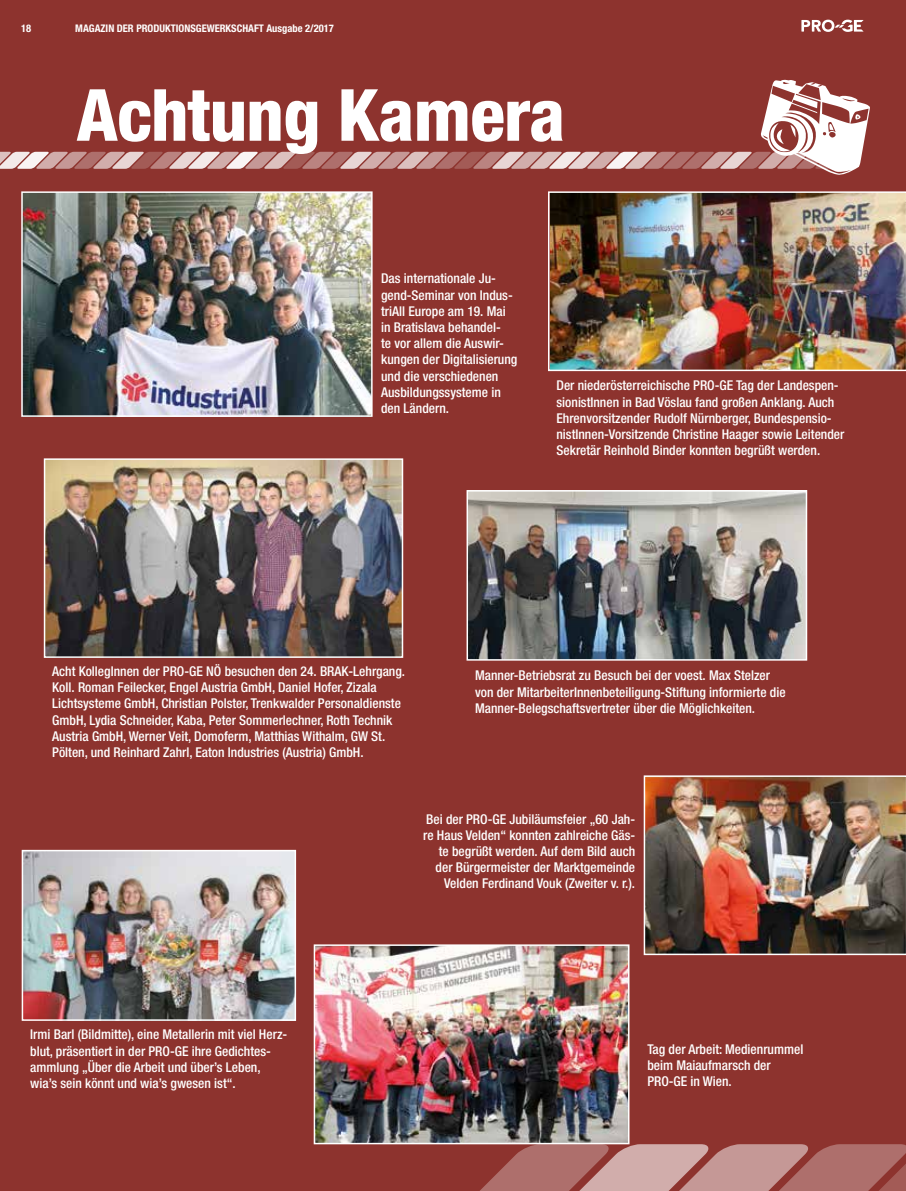
<style>
.page{position:relative;width:906px;height:1191px;background:#8d332e}
.page>*{position:absolute;margin:0;border:0;box-sizing:border-box;transform-origin:0 0}
.t1{font:800 condensed 72px "Helvetica Neue LT Std";letter-spacing:-.01em;color:#fff}
.t2{font:500 condensed 13.5px/16.2px "Helvetica Neue LT Std";color:#fff}
.t3{font:700 condensed 10.5px "Helvetica Neue LT Std";color:#fff}
</style>
<div class="page">
<svg style="left:368px;top:1144px;width:538px;height:47px"></svg>
<svg style="left:0;top:80px;width:870px;height:95px"></svg>
<img style="left:24px;top:194px;width:345px;height:220px">
<div style="left:21px;top:191px;width:351px;height:226px;border:2px solid #fff"></div>
<img style="left:25px;top:853px;width:268px;height:164px">
<div style="left:22px;top:850px;width:274px;height:170px;border:2px solid #fff"></div>
<img style="left:548px;top:191px;width:358px;height:180px">
<img style="left:643px;top:775px;width:263px;height:180px">
<img style="left:317px;top:947px;width:309px;height:194px">
<div style="left:314px;top:944px;width:315px;height:200px;border:2px solid #fff"></div>
<svg style="left:801px;top:20px;width:62px;height:12px"></svg>
<img style="left:47px;top:461px;width:353px;height:194px">
<div style="left:44px;top:458px;width:359px;height:200px;border:2px solid #fff"></div>
<img style="left:469px;top:493px;width:335px;height:164px">
<div style="left:466px;top:490px;width:341px;height:170px;border:2px solid #fff"></div>
<p class="t3" style="left:21px;top:22px;width:12px">18</p>
<p class="t3" style="left:75px;top:22px;width:260px">MAGAZIN DER PRODUKTIONSGEWERKSCHAFT Ausgabe 2/2017</p>
<h1 class="t1" style="left:77px;top:70px;width:490px">Achtung Kamera</h1>
<p class="t2" style="left:381px;top:270px;width:138px">Das internationale Ju&shy;gend-Seminar von Indus&shy;triAll Europe am 19. Mai in Bratislava behandel-<br>te vor allem die Auswir&shy;kungen der Digitalisierung und die verschiedenen<br>Ausbildungssysteme in den Ländern.</p>
<p class="t2" style="left:556px;top:377px;width:289px">Der niederösterreichische PRO-GE Tag der Landespen&shy;sionistInnen in Bad Vöslau fand großen Anklang. Auch Ehrenvorsitzender Rudolf Nürnberger, Bundespensio&shy;nistInnen-Vorsitzende Christine Haager sowie Leitender Sekretär Reinhold Binder konnten begrüßt werden.</p>
<p class="t2" style="left:52px;top:663px;width:354px">Acht KollegInnen der PRO-GE NÖ besuchen den 24. BRAK-Lehrgang.<br>Koll. Roman Feilecker, Engel Austria GmbH, Daniel Hofer, Zizala Lichtsysteme GmbH, Christian Polster, Trenkwalder Personaldienste GmbH, Lydia Schneider, Kaba, Peter Sommerlechner, Roth Technik Austria GmbH, Werner Veit, Domoferm, Matthias Withalm, GW St.<br>Pölten, und Reinhard Zahrl, Eaton Industries (Austria) GmbH.</p>
<p class="t2" style="left:475px;top:667px;width:312px">Manner-Betriebsrat zu Besuch bei der voest. Max Stelzer von der MitarbeiterInnenbeteiligung-Stiftung informierte die<br>Manner-Belegschaftsvertreter über die Möglichkeiten.</p>
<p class="t2" style="left:423px;top:810px;width:213px;text-align:right">Bei der PRO-GE Jubiläumsfeier „60 Jah&shy;re Haus Velden“ konnten zahlreiche Gäs&shy;te begrüßt werden. Auf dem Bild auch der Bürgermeister der Marktgemeinde Velden Ferdinand Vouk (Zweiter v. r.).</p>
<p class="t2" style="left:30px;top:1026px;width:258px">Irmi Barl (Bildmitte), eine Metallerin mit viel Herz&shy;blut, präsentiert in der PRO-GE ihre Gedichtes&shy;ammlung „Über die Arbeit und über’s Leben, wia’s sein könnt und wia’s gwesen ist“.</p>
<p class="t2" style="left:647px;top:1041px;width:157px">Tag der Arbeit: Medienrummel beim Maiaufmarsch der<br>PRO-GE in Wien.</p>
</div>
